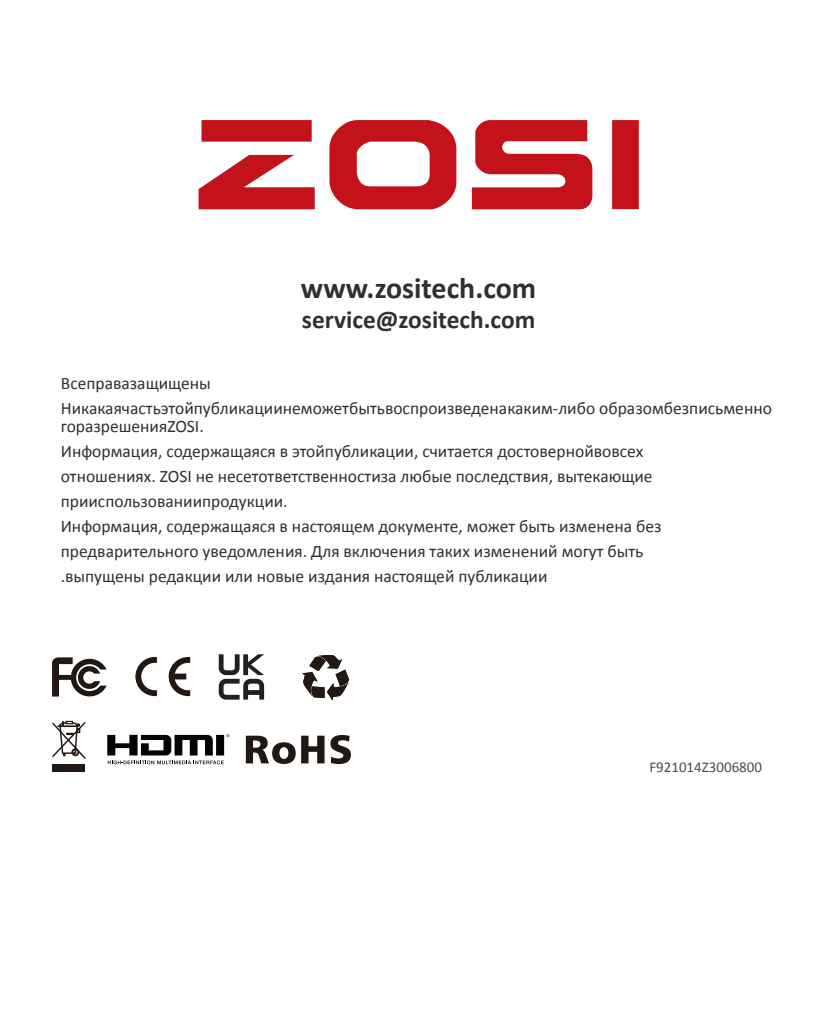
<style>
.page{position:relative;width:815px;height:1028px;background:#fff}
.page>*{position:absolute;margin:0;border:0;box-sizing:border-box;transform-origin:0 0}
.t1{font:700 30px "Calibri";color:#312f30}
.t2{font:700 25.5px "Calibri";color:#312f30}
.t3{font:17.5px/25px "Calibri";color:#312f30}
.t4{font:15px "Calibri";color:#4b4c4d}
</style>
<div class="page">
<svg style="left:199px;top:120px;width:440px;height:89px;fill:#c4121a"></svg>
<div style="left:53px;top:764px;width:32px;height:7px;background:#211814"></div>
<svg style="left:53px;top:721px;width:32px;height:38px"></svg>
<svg style="left:302px;top:655px;width:47px;height:45px"></svg>
<svg style="left:135px;top:657px;width:55px;height:39px"></svg>
<svg style="left:246px;top:735px;width:105px;height:29px"></svg>
<svg style="left:52px;top:657px;width:55px;height:39px"></svg>
<svg style="left:219px;top:654px;width:45px;height:45px"></svg>
<svg style="left:107px;top:734px;width:122px;height:30px"></svg>
<h1 class="t1" style="left:301px;top:270px;width:237px">www.zositech.com</h1>
<h2 class="t2" style="left:302px;top:304px;width:235px">service@zositech.com</h2>
<p class="t3" style="left:61px;top:370px;width:713px">Всеправазащищены<br>Никакаячастьэтойпубликациинеможетбытьвоспроизведенакаким-либо образомбезписьменно</p>
<p class="t3" style="left:61px;top:413px;width:602px">горазрешенияZOSI.<br>Информация, содержащаяся в этойпубликации, считается достовернойвовсех отношениях. ZOSI не несетответственностиза любые последствия, вытекающие прииспользованиипродукции.<br>Информация, содержащаяся в настоящем документе, может быть изменена без предварительного уведомления. Для включения таких изменений могут быть .выпущены редакции или новые издания настоящей публикации</p>
<p class="t4" style="left:649px;top:757px;width:114px">F921014Z3006800</p>
</div>
